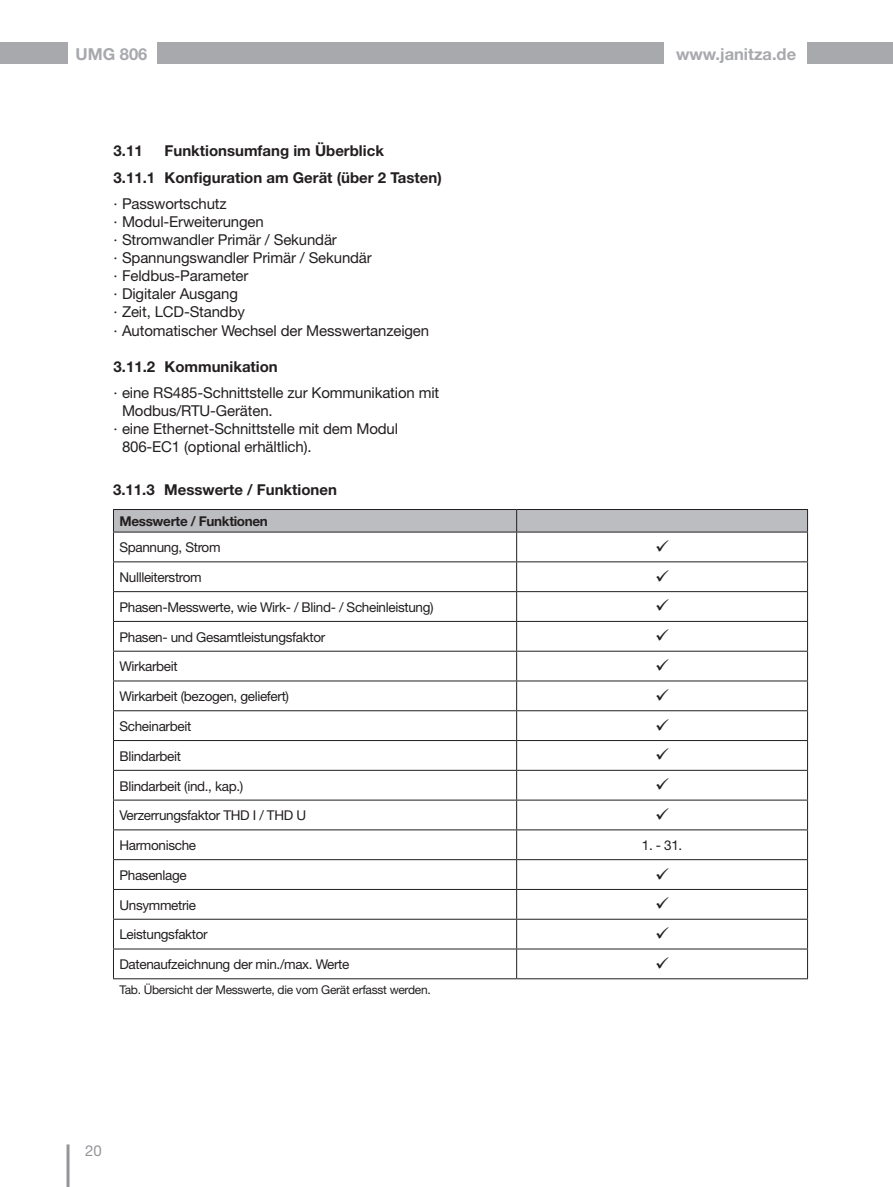
<style>
.page{position:relative;width:893px;height:1187px;background:#fff}
.page>*{position:absolute;margin:0;border:0;box-sizing:border-box;transform-origin:0 0}
.t1{font:700 16.5px "Helvetica Neue LT";color:#a8a9ad}
.t2{font:15px/18px "Helvetica Neue LT";letter-spacing:-.01em;color:#231f20}
.t3{font:700 15px "Helvetica Neue LT";color:#231f20}
.t4{font:15px "Helvetica Neue LT";color:#939598}
._18_9pt_Tabellenzell{font:13.5px "Helvetica Neue LT";letter-spacing:-.025em;color:#231f20}
._18_9pt_Tabellenkopf{font:700 13.5px "Helvetica Neue LT";letter-spacing:-.025em;color:#231f20}
._18_8pt_Tabfuss_u_Bi{font:12px "Helvetica Neue LT";letter-spacing:-.025em;color:#231f20}
</style>
<div class="page">
<hr style="left:67px;top:1144px;width:3px;height:42px;background:#939598">
<div style="left:0;top:43px;width:68px;height:21px;background:#a8a9ad"></div>
<div style="left:157px;top:43px;width:506px;height:21px;background:#a8a9ad"></div>
<div style="left:808px;top:43px;width:85px;height:21px;background:#a8a9ad"></div>
<hr style="left:113px;top:978px;width:404px;height:1px;background:#231f20">
<hr style="left:517px;top:978px;width:291px;height:1px;background:#231f20">
<svg style="left:113px;top:509px;width:695px;height:469px"></svg>
<p class="t1" style="left:76px;top:44px;width:73px">UMG 806</p>
<p class="t1" style="left:676px;top:44px;width:122px">www.janitza.de</p>
<p class="t3" style="left:114px;top:142px;width:31px">3.11</p>
<p class="t3" style="left:165px;top:142px;width:221px">Funktionsumfang im Überblick</p>
<p class="t3" style="left:114px;top:168px;width:330px">3.11.1 Konfiguration am Gerät (über 2 Tasten)</p>
<p class="t2" style="left:114px;top:195px;width:115px">· Passwortschutz</p>
<p class="t2" style="left:114px;top:213px;width:152px">· Modul-Erweiterungen</p>
<p class="t2" style="left:114px;top:231px;width:225px">· Stromwandler Primär / Sekundär</p>
<p class="t2" style="left:114px;top:249px;width:260px">· Spannungswandler Primär / Sekundär</p>
<p class="t2" style="left:114px;top:267px;width:137px">· Feldbus-Parameter</p>
<p class="t2" style="left:114px;top:285px;width:126px">· Digitaler Ausgang</p>
<p class="t2" style="left:114px;top:303px;width:133px">· Zeit, LCD-Standby</p>
<p class="t2" style="left:114px;top:321px;width:317px">· Automatischer Wechsel der Messwertanzeigen</p>
<p class="t3" style="left:114px;top:357px;width:166px">3.11.2 Kommunikation</p>
<p class="t2" style="left:122px;top:383px;width:319px;text-indent:-9px">· eine RS485-Schnittstelle zur Kommunikation mit<br>Modbus/RTU-Geräten.</p>
<p class="t2" style="left:122px;top:419px;width:278px;text-indent:-9px">· eine Ethernet-Schnittstelle mit dem Modul<br>806-EC1 (optional erhältlich).</p>
<p class="t3" style="left:113px;top:480px;width:225px">3.11.3 Messwerte / Funktionen</p>
<p class="_18_9pt_Tabellenkopf" style="left:119px;top:513px;width:150px">Messwerte / Funktionen</p>
<p class="_18_9pt_Tabellenzell" style="left:119px;top:539px;width:103px">Spannung, Strom</p>
<p class="_18_9pt_Tabellenzell" style="left:119px;top:569px;width:84px">Nullleiterstrom</p>
<p class="_18_9pt_Tabellenzell" style="left:119px;top:599px;width:316px">Phasen-Messwerte, wie Wirk- / Blind- / Scheinleistung)</p>
<p class="_18_9pt_Tabellenzell" style="left:119px;top:628px;width:207px">Phasen- und Gesamtleistungsfaktor</p>
<p class="_18_9pt_Tabellenzell" style="left:119px;top:658px;width:60px">Wirkarbeit</p>
<p class="_18_9pt_Tabellenzell" style="left:119px;top:688px;width:171px">Wirkarbeit (bezogen, geliefert)</p>
<p class="_18_9pt_Tabellenzell" style="left:119px;top:718px;width:73px">Scheinarbeit</p>
<p class="_18_9pt_Tabellenzell" style="left:119px;top:747px;width:63px">Blindarbeit</p>
<p class="_18_9pt_Tabellenzell" style="left:119px;top:777px;width:125px">Blindarbeit (ind., kap.)</p>
<p class="_18_9pt_Tabellenzell" style="left:119px;top:807px;width:188px">Verzerrungsfaktor THD I / THD U</p>
<p class="_18_9pt_Tabellenzell" style="left:119px;top:837px;width:78px">Harmonische</p>
<p class="_18_9pt_Tabellenzell" style="left:642px;top:837px;width:42px">1. - 31.</p>
<p class="_18_9pt_Tabellenzell" style="left:119px;top:867px;width:69px">Phasenlage</p>
<p class="_18_9pt_Tabellenzell" style="left:119px;top:896px;width:78px">Unsymmetrie</p>
<p class="_18_9pt_Tabellenzell" style="left:119px;top:926px;width:90px">Leistungsfaktor</p>
<p class="_18_9pt_Tabellenzell" style="left:119px;top:956px;width:231px">Datenaufzeichnung der min./max. Werte</p>
<p class="_18_8pt_Tabfuss_u_Bi" style="left:119px;top:982px;width:313px">Tab. Übersicht der Messwerte, die vom Gerät erfasst werden.</p>
<p class="t4" style="left:85px;top:1141px;width:18px">20</p>
</div>
